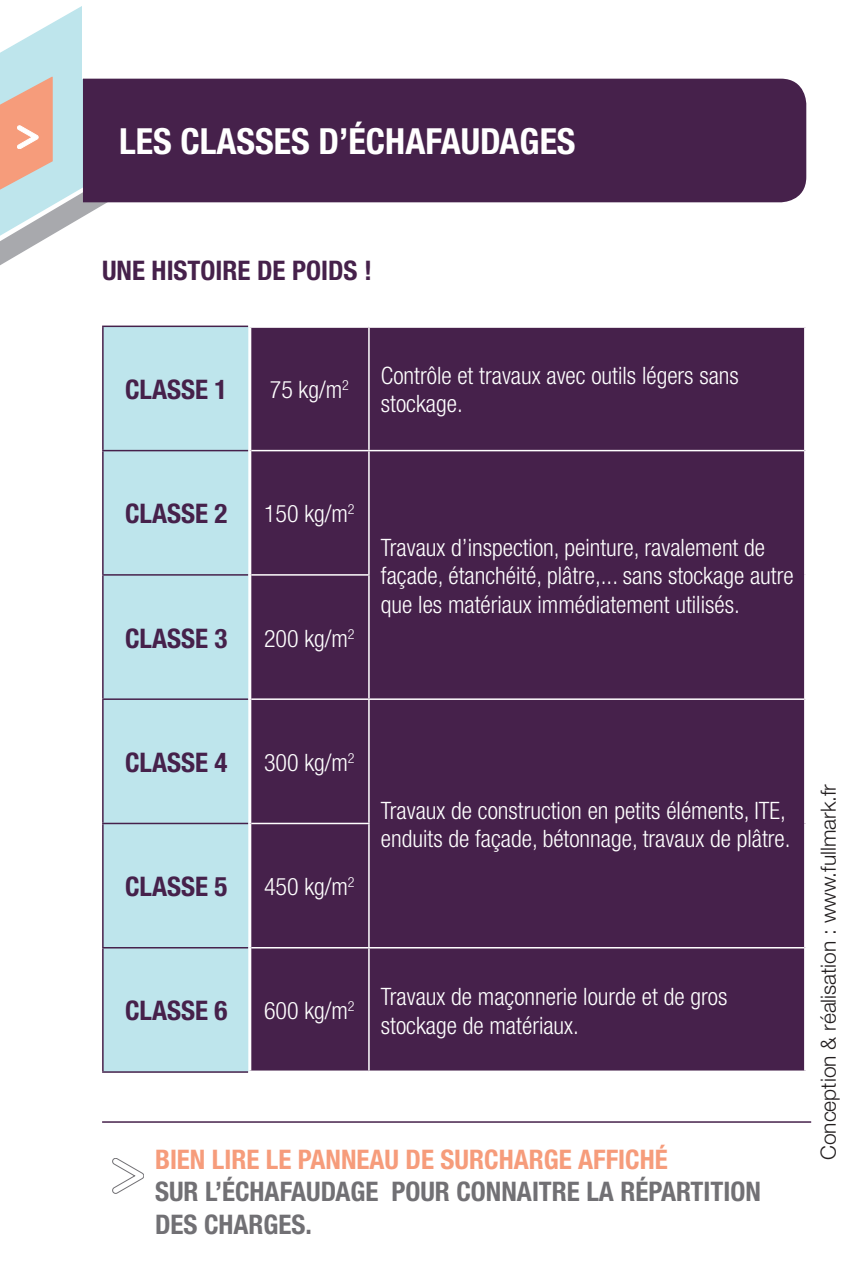
<style>
.page{position:relative;width:851px;height:1276px;background:#fff}
.page>*{position:absolute;margin:0;border:0;box-sizing:border-box;transform-origin:0 0}
.t1{font:700 condensed 36px "Helvetica Neue";color:#fff}
.t2{font:700 condensed 27px "Helvetica Neue";color:#46214b}
.t3{font:700 condensed 27px/32.4px "Helvetica Neue";color:#717074}
.t4{font:700 condensed 27px "Helvetica Neue";color:#f69c7b}
.t5{font:300 condensed 24px/28.8px "Helvetica Neue";color:#fff}
.t6{font:300 21px "Helvetica Neue";color:#231f20}
</style>
<div class="page">
<svg style="left:0;top:25px;width:366px;height:240px"></svg>
<div style="left:83px;top:0;width:737px;height:79px;background:#fff"></div>
<svg style="left:0;top:77px;width:53px;height:131px;background:#e2b8a6"></svg>
<div style="left:83px;top:79px;width:723px;height:123px;background:#46214b"></div>
<svg style="left:112px;top:1158px;width:32px;height:35px"></svg>
<hr style="left:102px;top:1121px;width:709px;height:1px;background:#46214b">
<div style="left:104px;top:327px;width:144px;height:744px;background:#bee5ec"></div>
<div style="left:251px;top:328px;width:553px;height:742px;background:#46214b"></div>
<hr style="left:102px;top:325px;width:146px;height:2px;background:#46214b">
<hr style="left:102px;top:327px;width:2px;height:123px;background:#46214b">
<hr style="left:102px;top:450px;width:146px;height:1px;background:#46214b">
<hr style="left:102px;top:451px;width:2px;height:123px;background:#46214b">
<hr style="left:102px;top:574px;width:146px;height:1px;background:#46214b">
<hr style="left:102px;top:575px;width:2px;height:123px;background:#46214b">
<hr style="left:102px;top:698px;width:146px;height:2px;background:#46214b">
<hr style="left:102px;top:700px;width:2px;height:122px;background:#46214b">
<hr style="left:102px;top:822px;width:146px;height:2px;background:#46214b">
<hr style="left:102px;top:824px;width:2px;height:123px;background:#46214b">
<hr style="left:102px;top:947px;width:146px;height:1px;background:#46214b">
<hr style="left:102px;top:948px;width:2px;height:123px;background:#46214b">
<hr style="left:102px;top:1071px;width:146px;height:1px;background:#46214b">
<hr style="left:368px;top:328px;width:1px;height:122px;background:#fff">
<hr style="left:251px;top:450px;width:118px;height:1px;background:#fff">
<hr style="left:369px;top:450px;width:435px;height:1px;background:#fff">
<hr style="left:368px;top:451px;width:1px;height:123px;background:#fff">
<hr style="left:251px;top:574px;width:118px;height:1px;background:#fff">
<hr style="left:368px;top:575px;width:1px;height:123px;background:#fff">
<hr style="left:251px;top:698px;width:118px;height:2px;background:#fff">
<hr style="left:369px;top:698px;width:435px;height:2px;background:#fff">
<hr style="left:368px;top:700px;width:1px;height:122px;background:#fff">
<hr style="left:251px;top:822px;width:118px;height:2px;background:#fff">
<hr style="left:368px;top:824px;width:1px;height:123px;background:#fff">
<hr style="left:251px;top:947px;width:118px;height:1px;background:#fff">
<hr style="left:369px;top:947px;width:435px;height:1px;background:#fff">
<hr style="left:368px;top:948px;width:1px;height:122px;background:#fff">
<h1 class="t1" style="left:119px;top:119px;width:458px">LES CLASSES D’ÉCHAFAUDAGES</h1>
<p class="t2" style="left:102px;top:254px;width:271px">UNE HISTOIRE DE POIDS !</p>
<p class="t2" style="left:125px;top:373px;width:104px">CLASSE 1</p>
<p class="t5" style="left:270px;top:375px;width:81px">75 kg/m<sup>2</sup></p>
<p class="t5" style="left:381px;top:360px;width:359px">Contrôle et travaux avec outils légers sans stockage.</p>
<p class="t2" style="left:125px;top:497px;width:104px">CLASSE 2</p>
<p class="t5" style="left:264px;top:499px;width:92px">150 kg/m<sup>2</sup></p>
<p class="t2" style="left:125px;top:621px;width:104px">CLASSE 3</p>
<p class="t5" style="left:264px;top:623px;width:92px">200 kg/m<sup>2</sup></p>
<p class="t5" style="left:381px;top:532px;width:414px">Travaux d’inspection, peinture, ravalement de façade, étanchéité, plâtre,... sans stockage autre que les matériaux immédiatement utilisés.</p>
<p class="t2" style="left:125px;top:746px;width:104px">CLASSE 4</p>
<p class="t5" style="left:264px;top:748px;width:92px">300 kg/m<sup>2</sup></p>
<p class="t2" style="left:125px;top:870px;width:104px">CLASSE 5</p>
<p class="t5" style="left:264px;top:872px;width:92px">450 kg/m<sup>2</sup></p>
<p class="t5" style="left:381px;top:795px;width:411px">Travaux de construction en petits éléments, ITE, enduits de façade, bétonnage, travaux de plâtre.</p>
<p class="t2" style="left:125px;top:994px;width:104px">CLASSE 6</p>
<p class="t5" style="left:381px;top:982px;width:348px;text-indent:-117px">600 kg/m<sub>2</sub> Travaux de maçonnerie lourde et de gros stockage de matériaux.</p>
<p class="t4" style="left:155px;top:1143px;width:514px">BIEN LIRE LE PANNEAU DE SURCHARGE AFFICHÉ</p>
<p class="t3" style="left:155px;top:1175px;width:607px">SUR L’ÉCHAFAUDAGE POUR CONNAITRE LA RÉPARTITION<br>DES CHARGES.</p>
<p class="t6" style="left:815px;top:1160px;width:378px;rotate:-90deg">Conception &amp; réalisation : www.fullmark.fr</p>
</div>
